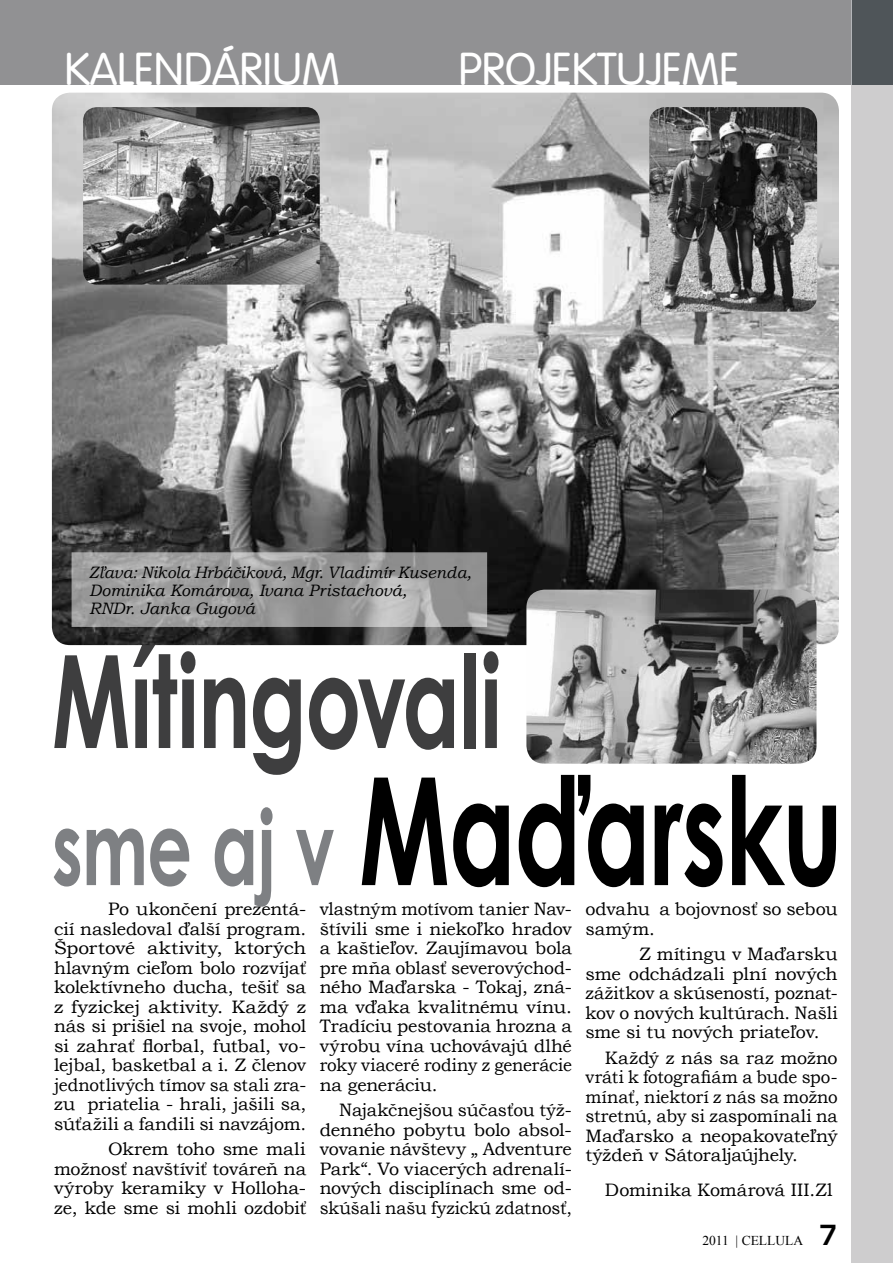
<style>
.page{position:relative;width:893px;height:1263px;background:#fff}
.page>*{position:absolute;margin:0;border:0;box-sizing:border-box;transform-origin:0 0}
.t1{font:700 149.7px "Century Gothic";letter-spacing:-.01em;color:#000;scale:.68 1}
.t2{font:700 129px "Century Gothic";letter-spacing:-.005em;color:#3e3e3f;scale:.68 1}
.t3{font:700 103.8px "Century Gothic";color:#7e8083;scale:.68 1}
.t4{font:45px "Vogue CE";color:#fff}
.t5{font:18px/19.5px "Bookman Old Style";letter-spacing:-.005em;color:#000;text-align:justify}
.t6{font:italic 16.5px/18px "Bookman Old Style";color:#000}
.t7{font:13.5px "Times New Roman";color:#000}
.s1{font-family:"Euromode CE Bold";font-size:27px}
</style>
<div class="page">
<div style="left:851px;top:85px;width:42px;height:1178px;background:#cecdce"></div>
<div style="left:0;top:0;width:851px;height:85px;background:#919193"></div>
<div style="left:851px;top:0;width:42px;height:85px;background:#4f5559"></div>
<img style="left:52px;top:93px;width:787px;height:552px">
<img style="left:526px;top:590px;width:290px;height:174px">
<img style="left:649px;top:107px;width:168px;height:205px">
<img style="left:83px;top:107px;width:237px;height:178px">
<svg style="left:72px;top:552px;width:415px;height:75px;background:#9d9d9d"></svg>
<h3 class="t4" style="left:65px;top:43px;width:276px">KALEN DÁRIUM</h3>
<h3 class="t4" style="left:458px;top:43px;width:278px">PROJEKTUJEME</h3>
<p class="t6" style="left:89px;top:563px;width:384px">Zľava: Nikola Hrbáčiková, Mgr. Vladimír Kusenda,<br>Dominika Komárova, Ivana Pristachová,<br>RNDr. Janka Gugová</p>
<h2 class="t2" style="left:52px;top:603px;width:663px">Mítingovali</h2>
<h3 class="t3" style="left:52px;top:769px;width:417px">sme aj v</h3>
<h1 class="t1" style="left:359px;top:717px;width:713px">Maďarsku</h1>
<p class="t5" style="left:108px;top:899px;width:200px">Po ukončení prezentá-</p>
<p class="t5" style="left:320px;top:899px;width:254px">vlastným motívom tanier Nav&shy;štívili sme i niekoľko hradov a kaštieľov. Zaujímavou bola pre mňa oblasť severovýchod&shy;ného Maďarska - Tokaj, zná&shy;ma vďaka kvalitnému vínu.<br>Tradíciu pestovania hrozna a výrobu vína uchovávajú dlhé roky viaceré rodiny z generácie na generáciu.</p>
<p class="t5" style="left:320px;top:1100px;width:254px;text-indent:20px">Najakčnejšou súčasťou týž&shy;denného pobytu bolo absol&shy;vovanie návštevy „ Adventure Park“. Vo viacerých adrenalí&shy;nových disciplínach sme od&shy;skúšali našu fyzickú zdatnosť,</p>
<p class="t5" style="left:585px;top:899px;width:254px">odvahu a bojovnosť so sebou samým.</p>
<p class="t5" style="left:585px;top:944px;width:254px;text-indent:54px">Z mítingu v Maďarsku sme odchádzali plní nových zážitkov a skúseností, poznat&shy;kov o nových kultúrach. Našli sme si tu nových priateľov.</p>
<p class="t5" style="left:585px;top:1048px;width:254px;text-indent:19px">Každý z nás sa raz možno vráti k fotografiám a bude spo&shy;mínať, niektorí z nás sa možno stretnú, aby si zaspomínali na Maďarsko a neopakovateľný týždeň v Sátoraljaújhely.</p>
<p class="t5" style="left:605px;top:1180px;width:229px">Dominika Komárová III.Zl</p>
<p class="t5" style="left:54px;top:919px;width:254px">cií nasledoval ďalší program.<br>Športové aktivity, ktorých hlavným cieľom bolo rozvíjať kolektívneho ducha, tešiť sa z fyzickej aktivity. Každý z nás si prišiel na svoje, mohol si zahrať florbal, futbal, vo&shy;lejbal, basketbal a i. Z členov jednotlivých tímov sa stali zra&shy;zu priatelia - hrali, jašili sa, súťažili a fandili si navzájom.</p>
<p class="t5" style="left:54px;top:1139px;width:254px;text-indent:54px">Okrem toho sme mali možnosť navštíviť továreň na výroby keramiky v Holloha&shy;ze, kde sme si mohli ozdobiť</p>
<p class="t7" style="left:702px;top:1232px;width:137px">2011 | CELLULA <span class="s1">7</span></p>
</div>
